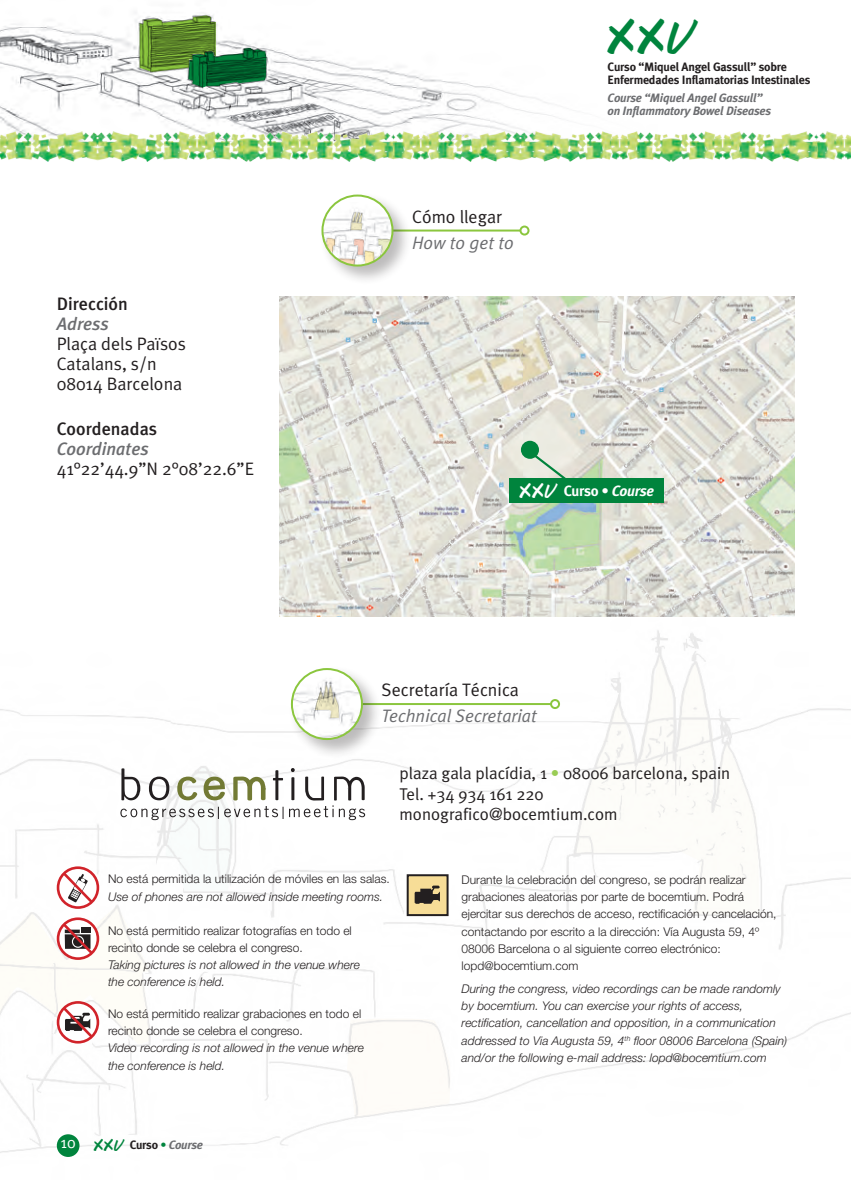
<style>
.page{position:relative;width:851px;height:1191px;background:#fff}
.page>*{position:absolute;margin:0;border:0;box-sizing:border-box;transform-origin:0 0}
.t1{font:46.4px "Brook 23";color:#00843d}
.t2{font:18px/20px "Meta Plus";color:#231f20}
.t3{font:italic 18px "Meta Plus";color:#6c6d70}
.t4{font:500 18px "Meta Plus";color:#231f20}
.t5{font:italic 500 18px "Meta Plus";color:#6c6d70}
.t6{font:17px/20.4px "Meta Plus";color:#231f20}
.t7{font:700 14.8px "Meta Plus";letter-spacing:-.02em;color:#fff}
.t8{font:italic 700 12.2px/13px "Meta Plus";letter-spacing:-.02em;color:#6c6d70}
.t9{font:700 12.2px/13px "Meta Plus";letter-spacing:-.02em;color:#231f20}
.t10{font:300 12px/17.2px "Helvetica Neue LT";color:#231f20}
.t11{font:italic 300 12px/17.2px "Helvetica Neue LT";color:#231f20}
.s1{font-family:"Brook 23";font-weight:400;font-size:19.6px}
.s2{font-style:italic}
.s3{color:#99cc54}
.s4{font-weight:400;font-style:normal;font-size:16px;color:#fff}
.s5{font-family:"Brook 23";font-weight:400;font-style:normal;font-size:16px;color:#00843d}
.s6{font-style:normal;color:#231f20}
.s7{font-style:normal;color:#00843d}
</style>
<div class="page">
<img style="left:0;top:591px;width:850px;height:566px">
<div style="left:407px;top:875px;width:40px;height:40px;background:#f7dd97"></div>
<div style="left:406px;top:874px;width:42px;height:42px;border:2px solid #231f20"></div>
<svg style="left:414px;top:885px;width:26px;height:18px"></svg>
<svg style="left:289px;top:768px;width:76px;height:52px"></svg>
<svg style="left:0;top:767px;width:283px;height:277px"></svg>
<img style="left:0;top:14px;width:561px;height:117px">
<svg style="left:140px;top:15px;width:126px;height:73px"></svg>
<img style="left:0;top:131px;width:850px;height:30px">
<div style="left:57px;top:1134px;width:22px;height:23px;background:#00843d;border-radius:50%"></div>
<hr style="left:392px;top:229px;width:128px;height:2px;background:#8bc63e">
<div style="left:519px;top:225px;width:10px;height:10px;border:2px solid #8bc63e;border-radius:50%"></div>
<div style="left:319px;top:193px;width:93px;height:93px;background:#231f20;opacity:.3"></div>
<svg style="left:322px;top:195px;width:70px;height:70px"></svg>
<img style="left:322px;top:203px;width:70px;height:62px">
<div style="left:321px;top:194px;width:72px;height:72px;border:2px solid #8bc63e;border-radius:50%"></div>
<img style="left:279px;top:296px;width:515px;height:320px">
<div style="left:521px;top:441px;width:18px;height:18px;background:#00843d;border-radius:50%"></div>
<div style="left:509px;top:478px;width:154px;height:24px;background:#00843d"></div>
<svg style="left:527px;top:449px;width:44px;height:29px"></svg>
<hr style="left:362px;top:703px;width:189px;height:2px;background:#8bc63e">
<div style="left:550px;top:699px;width:10px;height:10px;border:2px solid #8bc63e;border-radius:50%"></div>
<div style="left:289px;top:666px;width:93px;height:93px;background:#231f20;opacity:.3"></div>
<svg style="left:292px;top:669px;width:70px;height:70px"></svg>
<img style="left:292px;top:676px;width:70px;height:63px">
<div style="left:291px;top:668px;width:72px;height:72px;border:2px solid #8bc63e;border-radius:50%"></div>
<h1 class="t1" style="left:607px;top:11px;width:92px">XXV</h1>
<h2 class="t4" style="left:57px;top:293px;width:73px">Dirección</h2>
<h2 class="t5" style="left:57px;top:313px;width:53px">Adress</h2>
<h2 class="t2" style="left:57px;top:333px;width:131px">Plaça dels Països<br>Catalans, s/n<br>08014 Barcelona</h2>
<h2 class="t4" style="left:57px;top:419px;width:102px">Coordenadas</h2>
<h2 class="t5" style="left:57px;top:439px;width:94px">Coordinates</h2>
<h2 class="t2" style="left:57px;top:459px;width:199px">41°22’44.9”N 2°08’22.6”E</h2>
<h2 class="t2" style="left:412px;top:206px;width:92px">Cómo llegar</h2>
<h2 class="t3" style="left:412px;top:232px;width:103px">How to get to</h2>
<p class="t9" style="left:607px;top:60px;width:204px">Curso “Miquel Angel Gassull” sobre<br>Enfermedades Inflamatorias Intestinales</p>
<p class="t8" style="left:607px;top:91px;width:165px">Course “Miquel Angel Gassull” on Inflammatory Bowel Diseases</p>
<p class="t7" style="left:519px;top:482px;width:136px"><span class="s1">XXV</span> Curso • <span class="s2">Course</span></p>
<h2 class="t2" style="left:381px;top:679px;width:139px">Secretaría Técnica</h2>
<h2 class="t3" style="left:381px;top:705px;width:157px">Technical Secretariat</h2>
<h3 class="t6" style="left:399px;top:763px;width:332px">plaza gala placídia, 1 <span class="s3">•</span> 08006 barcelona, spain<br>Tel. +34 934 161 220 monografico@bocemtium.com</h3>
<p class="t10" style="left:108px;top:870px;width:283px">No está permitida la utilización de móviles en las salas.</p>
<p class="t11" style="left:108px;top:887px;width:276px">Use of phones are not allowed inside meeting rooms.</p>
<p class="t10" style="left:108px;top:921px;width:245px">No está permitido realizar fotografías en todo el recinto donde se celebra el congreso.</p>
<p class="t11" style="left:108px;top:956px;width:253px">Taking pictures is not allowed in the venue where the conference is held.</p>
<p class="t10" style="left:108px;top:1005px;width:254px">No está permitido realizar grabaciones en todo el recinto donde se celebra el congreso.</p>
<p class="t11" style="left:108px;top:1039px;width:257px">Video recording is not allowed in the venue where the conference is held.</p>
<p class="t8" style="left:61px;top:1138px;width:144px"><span class="s4">10</span> <span class="s5">XXV</span> <span class="s6">Curso</span> <span class="s7">•</span> Course</p>
<p class="t10" style="left:461px;top:871px;width:316px">Durante la celebración del congreso, se podrán realizar grabaciones aleatorias por parte de bocemtium. Podrá ejercitar sus derechos de acceso, rectificación y cancelación, contactando por escrito a la dirección: Vía Augusta 59, 4º 08006 Barcelona o al siguiente correo electrónico: lopd@bocemtium.com</p>
<p class="t11" style="left:461px;top:980px;width:327px">During the congress, video recordings can be made randomly by bocemtium. You can exercise your rights of access, rectification, cancellation and opposition, in a communication addressed to Via Augusta 59, 4<sup>th</sup> floor 08006 Barcelona (Spain) and/or the following e-mail address: lopd@bocemtium.com</p>
</div>
